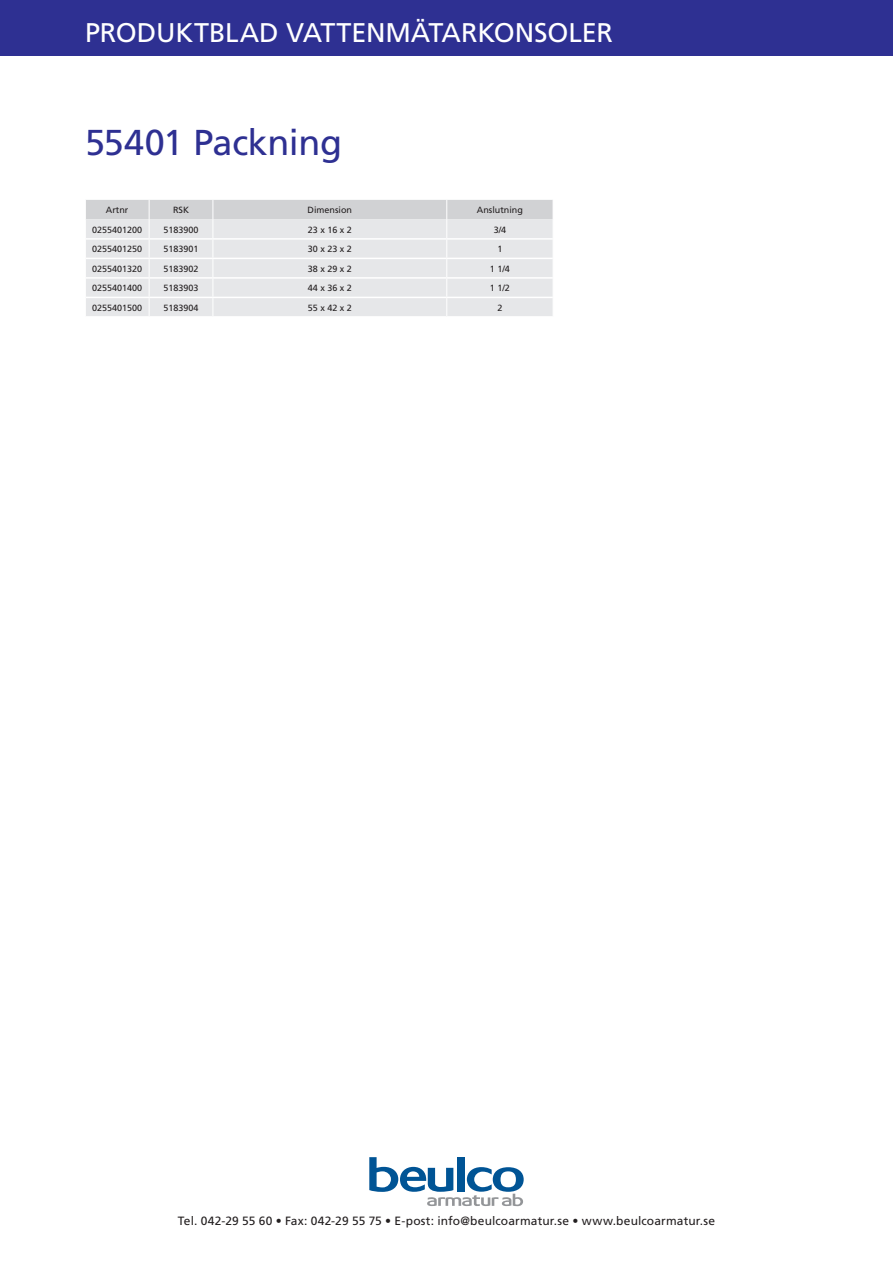
<style>
.page{position:relative;width:893px;height:1263px;background:#fff}
.page>*{position:absolute;margin:0;border:0;box-sizing:border-box;transform-origin:0 0}
.Artikelgrupp{font:36px "Frutiger LT Std";letter-spacing:-.015em;color:#2e3092}
.t1{font:27px "Frutiger LT Std";letter-spacing:-.005em;color:#fff}
.t2{font:12px "Frutiger LT Std";letter-spacing:.01em;color:#231f20}
.TabelltextC{font:9px "Frutiger LT Std";color:#231f20}
.Artnr{font:9px "Frutiger LT Std";color:#231f20}
.TabellrubrikC{font:9px "Frutiger LT Std";color:#231f20}
</style>
<div class="page">
<div style="left:0;top:0;width:893px;height:55px;background:#2e3092"></div>
<svg style="left:369px;top:1157px;width:155px;height:49px"></svg>
<svg style="left:86px;top:200px;width:467px;height:116px;background:#e3e4e6"></svg>
<hr style="left:447px;top:238px;width:106px;height:2px;background:#fff">
<hr style="left:447px;top:258px;width:106px;height:1px;background:#fff">
<hr style="left:447px;top:277px;width:106px;height:2px;background:#fff">
<hr style="left:447px;top:297px;width:106px;height:1px;background:#fff">
<h2 class="t1" style="left:85px;top:16px;width:235px">PRODUKTBLAD Vatte</h2>
<h2 class="t1" style="left:366px;top:16px;width:81px">nmätarko</h2>
<h2 class="t1" style="left:515px;top:16px;width:50px">nsoler</h2>
<p class="Artikelgrupp" style="left:85px;top:121px;width:259px">55401 Packning</p>
<p class="TabellrubrikC" style="left:106px;top:205px;width:24px">Artnr</p>
<p class="TabellrubrikC" style="left:173px;top:205px;width:18px">RSK</p>
<p class="TabellrubrikC" style="left:308px;top:205px;width:46px">Dimension</p>
<p class="TabellrubrikC" style="left:477px;top:205px;width:47px">Anslutning</p>
<p class="Artnr" style="left:92px;top:224px;width:52px">0255401200</p>
<p class="TabelltextC" style="left:163px;top:224px;width:37px">5183900</p>
<p class="TabelltextC" style="left:308px;top:224px;width:46px">23 x 16 x 2</p>
<p class="TabelltextC" style="left:494px;top:224px;width:14px">3/4</p>
<p class="Artnr" style="left:92px;top:244px;width:52px">0255401250</p>
<p class="TabelltextC" style="left:163px;top:244px;width:37px">5183901</p>
<p class="TabelltextC" style="left:308px;top:244px;width:46px">30 x 23 x 2</p>
<p class="TabelltextC" style="left:497px;top:244px;width:7px">1</p>
<p class="Artnr" style="left:92px;top:263px;width:52px">0255401320</p>
<p class="TabelltextC" style="left:163px;top:263px;width:37px">5183902</p>
<p class="TabelltextC" style="left:308px;top:263px;width:46px">38 x 29 x 2</p>
<p class="TabelltextC" style="left:490px;top:263px;width:22px">1 1/4</p>
<p class="Artnr" style="left:92px;top:283px;width:52px">0255401400</p>
<p class="TabelltextC" style="left:163px;top:283px;width:37px">5183903</p>
<p class="TabelltextC" style="left:308px;top:283px;width:46px">44 x 36 x 2</p>
<p class="TabelltextC" style="left:490px;top:283px;width:22px">1 1/2</p>
<p class="Artnr" style="left:92px;top:302px;width:52px">0255401500</p>
<p class="TabelltextC" style="left:163px;top:302px;width:37px">5183904</p>
<p class="TabelltextC" style="left:308px;top:302px;width:46px">55 x 42 x 2</p>
<p class="TabelltextC" style="left:497px;top:302px;width:7px">2</p>
<h3 class="t2" style="left:178px;top:1214px;width:539px">Tel. 042-29 55 60 • Fax: 042-29 55 75 • E-post: info@beulcoarmatur.se • www.beulcoarmatur.se</h3>
</div>
